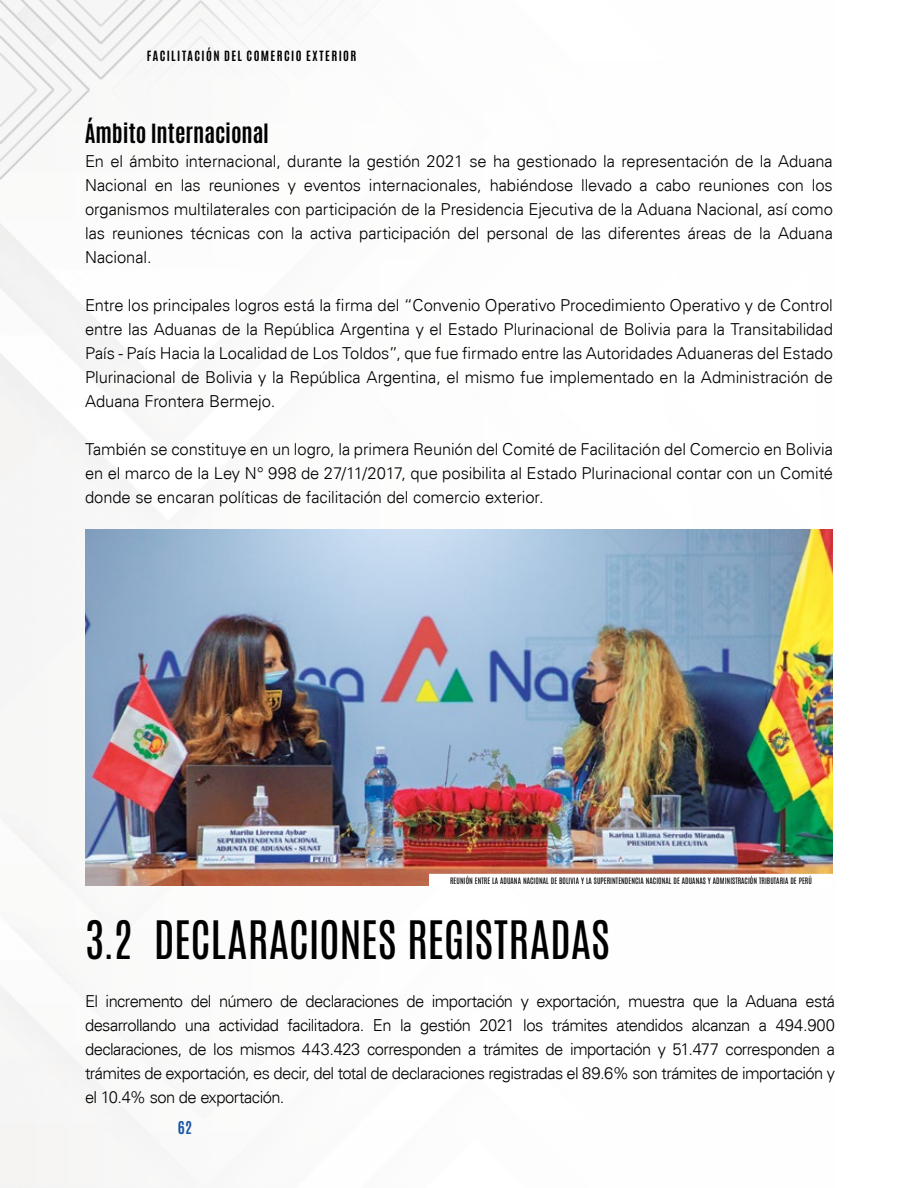
<style>
.page{position:relative;width:918px;height:1188px;background:#fff}
.page>*{position:absolute;margin:0;border:0;box-sizing:border-box;transform-origin:0 0}
.t1{font:45px "Antonio";color:#000}
.t2{font:700 22.5px "Antonio";color:#000}
.t3{font:300 16.5px/24px "Univers";letter-spacing:-.005em;color:#000;text-align:justify}
.t4{font:700 15px "Antonio";color:#1c58a6}
.t5{font:700 12px "Antonio";letter-spacing:.12em;color:#000}
.t6{font:7.5px "Antonio";letter-spacing:.01em;color:#000}
</style>
<div class="page">
<img style="left:0;top:223px;width:833px;height:965px">
<svg style="left:0;top:0;width:346px;height:180px"></svg>
<hr style="left:0;top:11px;width:1px;height:103px;background:#1c58a6">
<img style="left:85px;top:530px;width:748px;height:356px">
<div style="left:430px;top:875px;width:402px;height:11px;background:#fff"></div>
<p class="t5" style="left:147px;top:48px;width:211px">FACILITACIÓN DEL COMERCIO EXTERIOR</p>
<h2 class="t2" style="left:85px;top:117px;width:186px">Ámbito Internacional</h2>
<p class="t3" style="left:85px;top:149px;width:749px">En el ámbito internacional, durante la gestión 2021 se ha gestionado la representación de la Aduana Nacional en las reuniones y eventos internacionales, habiéndose llevado a cabo reuniones con los organismos multilaterales con participación de la Presidencia Ejecutiva de la Aduana Nacional, así como las reuniones técnicas con la activa participación del personal de las diferentes áreas de la Aduana Nacional.</p>
<p class="t3" style="left:85px;top:293px;width:749px">Entre los principales logros está la firma del “Convenio Operativo Procedimiento Operativo y de Control entre las Aduanas de la República Argentina y el Estado Plurinacional de Bolivia para la Transitabilidad País - País Hacia la Localidad de Los Toldos”, que fue firmado entre las Autoridades Aduaneras del Estado Plurinacional de Bolivia y la República Argentina, el mismo fue implementado en la Administración de Aduana Frontera Bermejo.</p>
<p class="t3" style="left:85px;top:437px;width:749px">También se constituye en un logro, la primera Reunión del Comité de Facilitación del Comercio en Bolivia en el marco de la Ley N° 998 de 27/11/2017, que posibilita al Estado Plurinacional contar con un Comité donde se encaran políticas de facilitación del comercio exterior.</p>
<p class="t6" style="left:450px;top:875px;width:363px">REUNIÓN ENTRE LA ADUANA NACIONAL DE BOLIVIA Y LA SUPERINTENDENCIA NACIONAL DE ADUANAS Y ADMINISTRACIÓN TRIBUTARIA DE PERÚ</p>
<h1 class="t1" style="left:85px;top:908px;width:526px">3.2 DECLARACIONES REGISTRADAS</h1>
<p class="t3" style="left:85px;top:989px;width:752px">El incremento del número de declaraciones de importación y exportación, muestra que la Aduana está desarrollando una actividad facilitadora. En la gestión 2021 los trámites atendidos alcanzan a 494.900 declaraciones, de los mismos 443.423 corresponden a trámites de importación y 51.477 corresponden a trámites de exportación, es decir, del total de declaraciones registradas el 89.6% son trámites de importación y el 10.4% son de exportación.</p>
<p class="t4" style="left:178px;top:1117px;width:15px">62</p>
</div>
